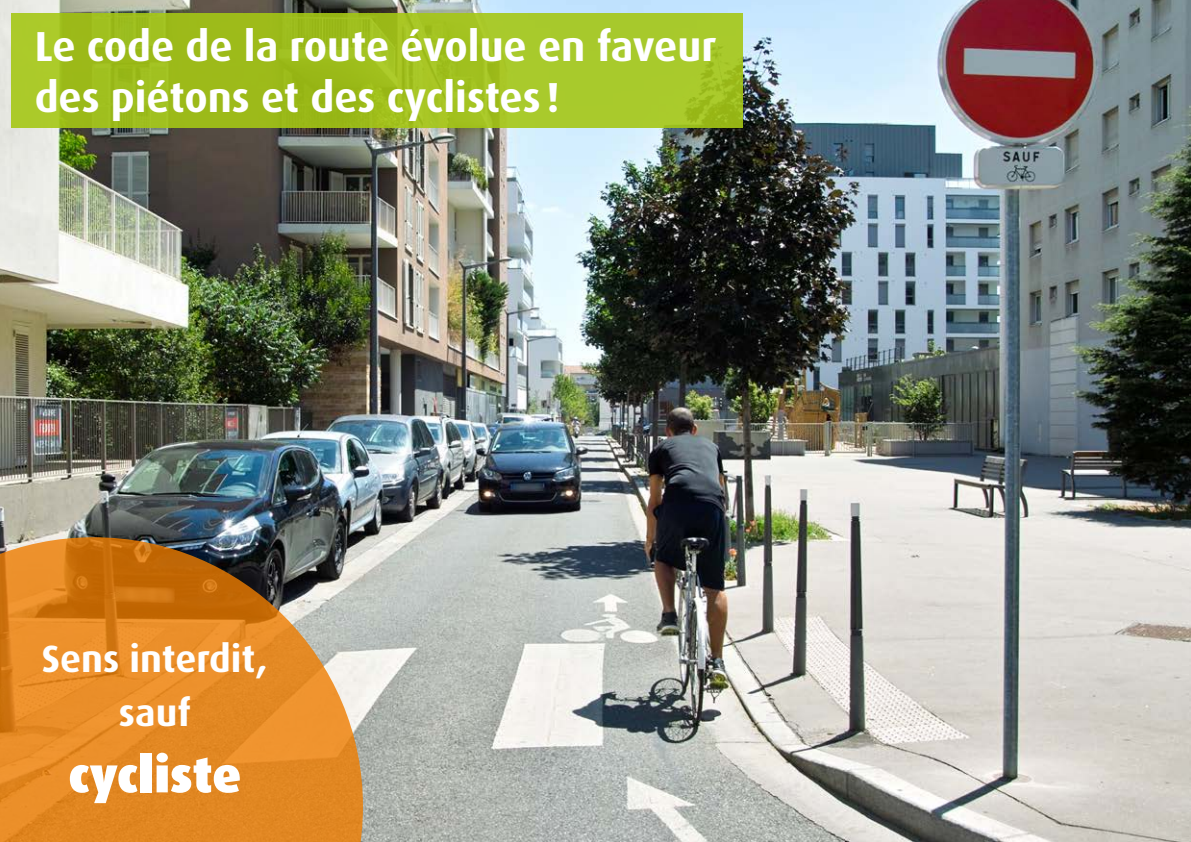
<style>
.page{position:relative;width:1191px;height:842px;background:#fff}
.page>*{position:absolute;margin:0;border:0;box-sizing:border-box;transform-origin:0 0}
.t1{font:900 50px "Dax OT";color:#fff}
.t2{font:700 42px/50.4px "Dax OT";color:#fff}
.t3{font:700 38px/54px "Dax OT";color:#fff;text-align:center}
</style>
<div class="page">
<img style="left:0;top:0;width:1191px;height:842px">
<svg style="left:0;top:537px;width:363px;height:305px;background:#d48730"></svg>
<div style="left:11px;top:13px;width:732px;height:115px;background:#a1c120"></div>
<p class="t2" style="left:35px;top:22px;width:683px">Le code de la route évolue en faveur des piétons et des cyclistes !</p>
<p class="t3" style="left:42px;top:632px;width:227px">Sens interdit, sauf</p>
<p class="t1" style="left:68px;top:746px;width:174px">cycliste</p>
</div>
